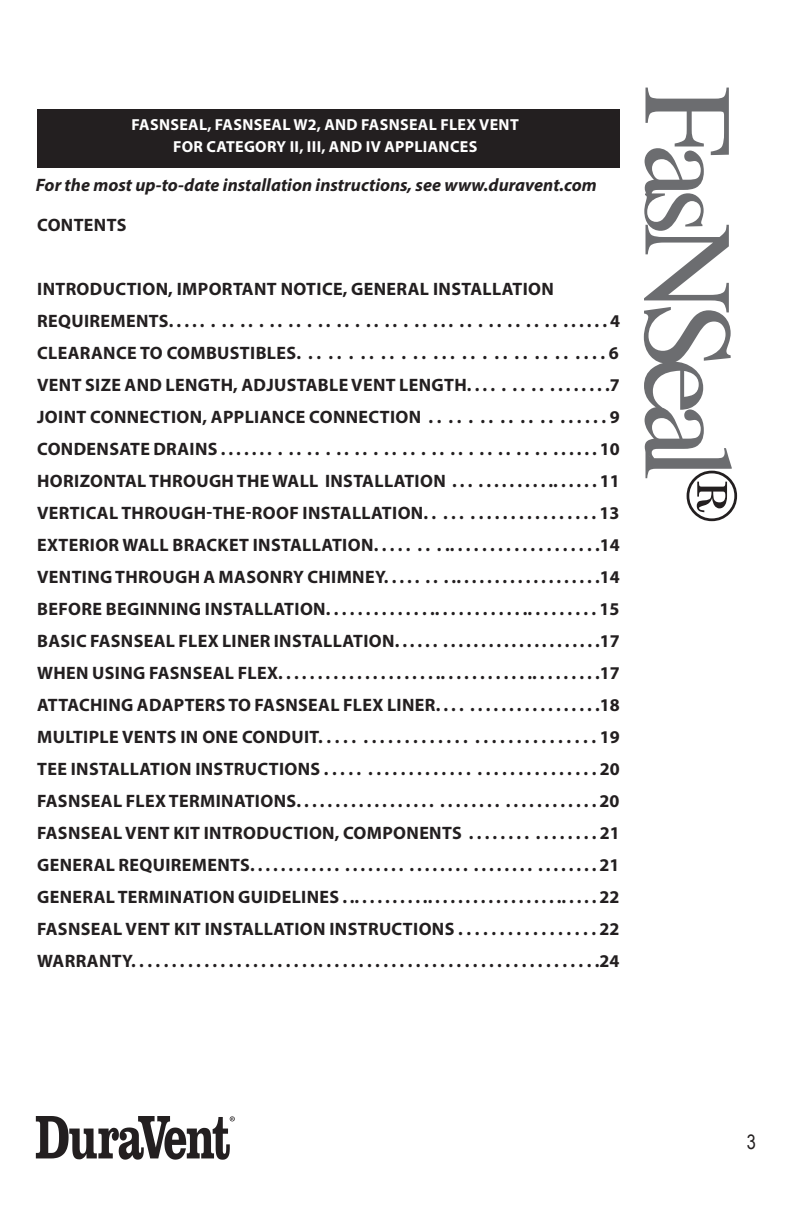
<style>
.page{position:relative;width:792px;height:1224px;background:#fff}
.page>*{position:absolute;margin:0;border:0;box-sizing:border-box;transform-origin:0 0}
.t1{font:126px "Times";letter-spacing:-.1em;color:#6c6d70}
.t2{font:20px "Arial Narrow";color:#231f20}
.t3{font:700 18px/32px "Myriad Pro";letter-spacing:.02em;color:#231f20}
.t4{font:italic 700 18px "Myriad Pro";color:#231f20}
.t5{font:700 16px/22px "Myriad Pro";letter-spacing:.02em;color:#fff;text-align:center}
</style>
<div class="page">
<div style="left:37px;top:109px;width:583px;height:58px;background:#231f20"></div>
<svg style="left:36px;top:1116px;width:199px;height:44px"></svg>
<p class="t5" style="left:132px;top:113px;width:389px">FASNSEAL, FASNSEAL W2, AND FASNSEAL FLEX VENT<br>FOR CATEGORY II, III, AND IV APPLIANCES</p>
<p class="t4" style="left:36px;top:173px;width:563px">For the most up-to-date installation instructions, see www.duravent.com</p>
<p class="t3" style="left:37px;top:208px;width:91px">CONTENTS</p>
<p class="t3" style="left:37px;top:272px;width:584px">INTRODUCTION, IMPORTANT NOTICE, GENERAL INSTALLATION REQUIREMENTS. . . . . . . . . . . . . . . . . . . . . . . . . . . . . . . . . . . . . . . . . . . . . . . . 4<br>CLEARANCE TO COMBUSTIBLES. . . . . . . . . . . . . . . . . . . . . . . . . . . . . . . 6<br>VENT SIZE AND LENGTH, ADJUSTABLE VENT LENGTH. . . . . . . . . . . . . . . . .7<br>JOINT CONNECTION, APPLIANCE CONNECTION . . . . . . . . . . . . . . . . . . . 9<br>CONDENSATE DRAINS . . . . . . . . . . . . . . . . . . . . . . . . . . . . . . . . . . . . . . . . . . 10<br>HORIZONTAL THROUGH THE WALL INSTALLATION . . . . . . . . . . . . .. . . . . . 11<br>VERTICAL THROUGH-THE-ROOF INSTALLATION. . . . . . . . . . . . . . . . . . . . . 13<br>EXTERIOR WALL BRACKET INSTALLATION. . . . . . . . .. . . . . . . . . . . . . . . . . . .14<br>VENTING THROUGH A MASONRY CHIMNEY. . . . . . . . .. . . . . . . . . . . . . . . . . . .14<br>BEFORE BEGINNING INSTALLATION. . . . . . . . . . . . . .. . . . . . . . . . . .. . . . . . . . . 15<br>BASIC FASNSEAL FLEX LINER INSTALLATION. . . . . . . . . . . . . . . . . . . . . . . . . . .17<br>WHEN USING FASNSEAL FLEX. . . . . . . . . . . . . . . . . . . . .. . . . . . . . . . . .. . . . . . . . .17<br>ATTACHING ADAPTERS TO FASNSEAL FLEX LINER. . . . . . . . . . . . . . . . . . . . .18<br>MULTIPLE VENTS IN ONE CONDUIT. . . . . . . . . . . . . . . . . . . . . . . . . . . . . . . . . 19<br>TEE INSTALLATION INSTRUCTIONS . . . . . . . . . . . . . . . . . . . . . . . . . . . . . . . . . 20<br>FASNSEAL FLEX TERMINATIONS. . . . . . . . . . . . . . . . . . . . . . . . . . . . . . . . . . . . . . 20<br>FASNSEAL VENT KIT INTRODUCTION, COMPONENTS . . . . . . . . . . . . . . . . 21<br>GENERAL REQUIREMENTS. . . . . . . . . . . . . . . . . . . . . . . . . . . . . . . . . . . . . . . . . . . . 21<br>GENERAL TERMINATION GUIDELINES . .. . . . . . . . . .. . . . . . . . . . . . . . . . . .. . . . . 22<br>FASNSEAL VENT KIT INSTALLATION INSTRUCTIONS . . . . . . . . . . . . . . . . . 22<br>WARRANTY. . . . . . . . . . . . . . . . . . . . . . . . . . . . . . . . . . . . . . . . . . . . . . . . . . . . . . . . . .24</p>
<h1 class="t1" style="left:806px;top:86px;width:439px;rotate:90deg">FasNSeal<sup>®</sup></h1>
<p class="t2" style="left:747px;top:1127px;width:11px">3</p>
</div>
